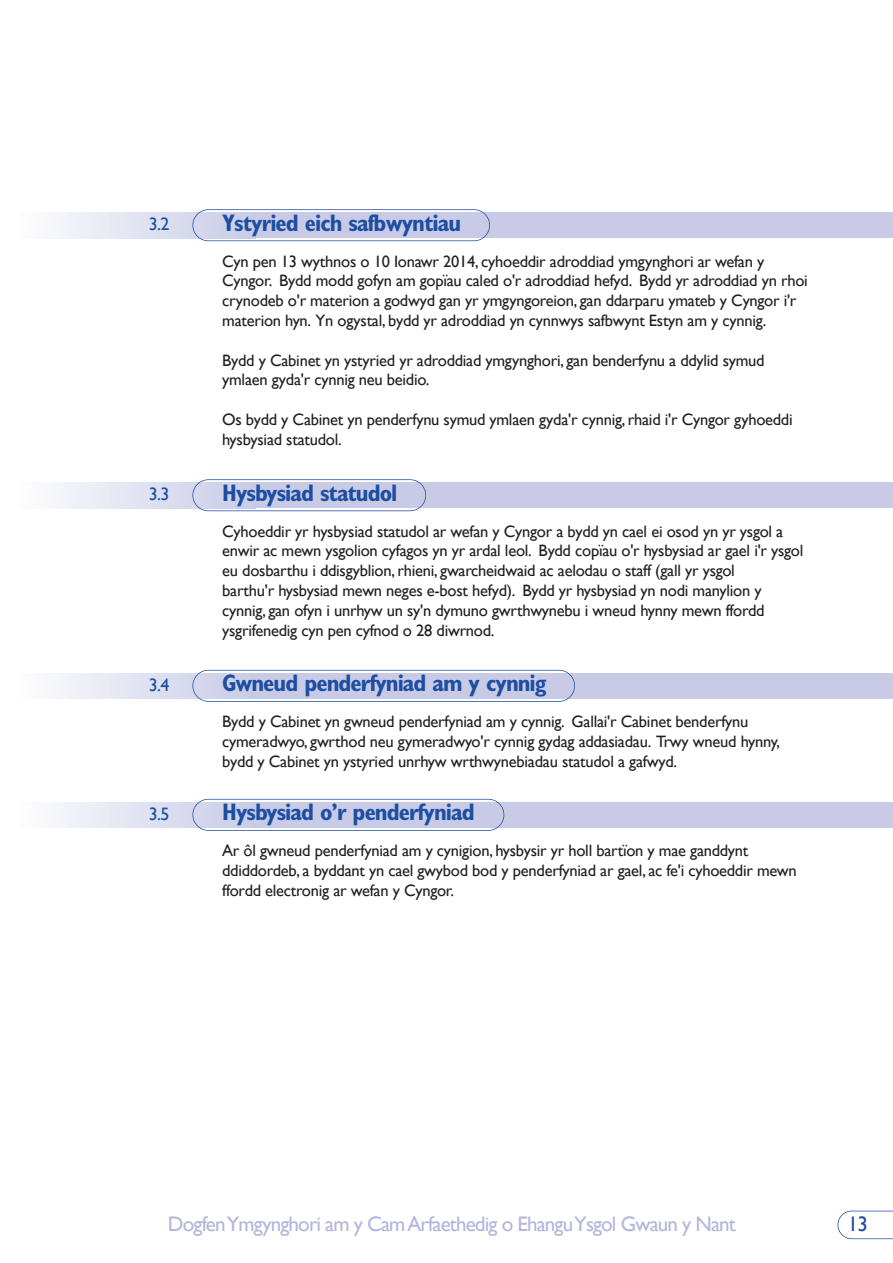
<style>
.page{position:relative;width:893px;height:1263px;background:#fff}
.page>*{position:absolute;margin:0;border:0;box-sizing:border-box;transform-origin:0 0}
.t1{font:700 condensed 24px "Gill Sans";letter-spacing:-.04em;color:#1d4ea1}
.t2{font:21px "Gill Sans";letter-spacing:-.04em;color:#b2b6db}
.t3{font:21px "Gill Sans";color:#1d4ea1}
.t4{font:18px "Gill Sans";color:#1d4ea1}
.t5{font:16.5px/19.8px "Gill Sans";letter-spacing:-.015em;color:#231f20}
</style>
<div class="page">
<svg style="left:837px;top:1211px;width:56px;height:28px"></svg>
<img style="left:58px;top:213px;width:193px;height:25px">
<div style="left:251px;top:213px;width:642px;height:25px;background:#c9cbe6"></div>
<div style="left:192px;top:209px;width:298px;height:32px;border:2px solid #1d4ea1;border-radius:16px"></div>
<img style="left:58px;top:483px;width:193px;height:25px">
<div style="left:251px;top:483px;width:642px;height:25px;background:#c9cbe6"></div>
<div style="left:192px;top:479px;width:234px;height:32px;border:2px solid #1d4ea1;border-radius:16px"></div>
<img style="left:58px;top:673px;width:193px;height:26px">
<div style="left:251px;top:673px;width:642px;height:26px;background:#c9cbe6"></div>
<div style="left:192px;top:670px;width:383px;height:32px;border:2px solid #1d4ea1;border-radius:16px"></div>
<img style="left:58px;top:802px;width:193px;height:26px">
<div style="left:251px;top:802px;width:642px;height:26px;background:#c9cbe6"></div>
<div style="left:192px;top:799px;width:312px;height:32px;border:2px solid #1d4ea1;border-radius:16px"></div>
<p class="t4" style="left:149px;top:214px;width:22px">3.2</p>
<h1 class="t1" style="left:222px;top:214px;width:240px">Ystyried eich safbwyntiau</h1>
<p class="t5" style="left:222px;top:251px;width:587px">Cyn pen 13 wythnos o 10 Ionawr 2014, cyhoeddir adroddiad ymgynghori ar wefan y Cyngor. Bydd modd gofyn am gopïau caled o'r adroddiad hefyd. Bydd yr adroddiad yn rhoi crynodeb o'r materion a godwyd gan yr ymgyngoreion, gan ddarparu ymateb y Cyngor i'r materion hyn. Yn ogystal, bydd yr adroddiad yn cynnwys safbwynt Estyn am y cynnig.</p>
<p class="t5" style="left:222px;top:350px;width:544px">Bydd y Cabinet yn ystyried yr adroddiad ymgynghori, gan benderfynu a ddylid symud ymlaen gyda'r cynnig neu beidio.</p>
<p class="t5" style="left:222px;top:409px;width:572px">Os bydd y Cabinet yn penderfynu symud ymlaen gyda'r cynnig, rhaid i'r Cyngor gyhoeddi hysbysiad statudol.</p>
<p class="t4" style="left:149px;top:484px;width:22px">3.3</p>
<h1 class="t1" style="left:222px;top:484px;width:177px">Hysbysiad statudol</h1>
<p class="t5" style="left:222px;top:521px;width:583px">Cyhoeddir yr hysbysiad statudol ar wefan y Cyngor a bydd yn cael ei osod yn yr ysgol a enwir ac mewn ysgolion cyfagos yn yr ardal leol. Bydd copïau o'r hysbysiad ar gael i'r ysgol eu dosbarthu i ddisgyblion, rhieni, gwarcheidwaid ac aelodau o staff (gall yr ysgol<br>barthu'r hysbysiad mewn neges e-bost hefyd). Bydd yr hysbysiad yn nodi manylion y cynnig, gan ofyn i unrhyw un sy'n dymuno gwrthwynebu i wneud hynny mewn ffordd ysgrifenedig cyn pen cyfnod o 28 diwrnod.</p>
<p class="t4" style="left:149px;top:674px;width:22px">3.4</p>
<h1 class="t1" style="left:222px;top:674px;width:326px">Gwneud penderfyniad am y cynnig</h1>
<p class="t5" style="left:222px;top:711px;width:559px">Bydd y Cabinet yn gwneud penderfyniad am y cynnig. Gallai'r Cabinet benderfynu cymeradwyo, gwrthod neu gymeradwyo'r cynnig gydag addasiadau. Trwy wneud hynny, bydd y Cabinet yn ystyried unrhyw wrthwynebiadau statudol a gafwyd.</p>
<p class="t4" style="left:149px;top:803px;width:22px">3.5</p>
<h1 class="t1" style="left:222px;top:803px;width:254px">Hysbysiad o’r penderfyniad</h1>
<p class="t5" style="left:222px;top:840px;width:576px">Ar ôl gwneud penderfyniad am y cynigion, hysbysir yr holl bartïon y mae ganddynt ddiddordeb, a byddant yn cael gwybod bod y penderfyniad ar gael, ac fe'i cyhoeddir mewn ffordd electronig ar wefan y Cyngor.</p>
<p class="t2" style="left:168px;top:1211px;width:569px">Dogfen Ymgynghori am y Cam Arfaethedig o Ehangu Ysgol Gwaun y Nant</p>
<p class="t3" style="left:848px;top:1211px;width:22px">13</p>
</div>
